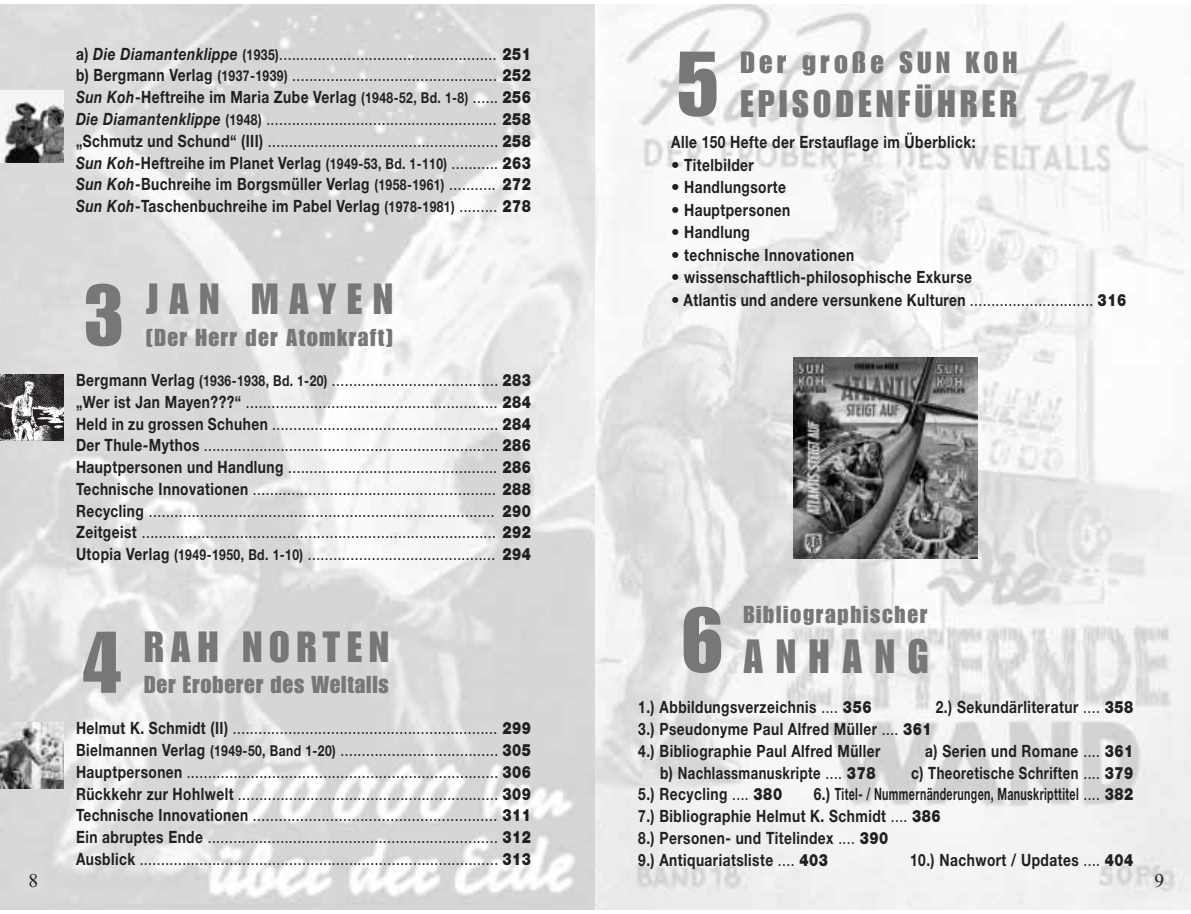
<style>
.page{position:relative;width:1191px;height:914px;background:#fff}
.page>*{position:absolute;margin:0;border:0;box-sizing:border-box;transform-origin:0 0}
.t1{font:89.25px "Impact N";color:#757778}
.t2{font:85.5px "Impact N";color:#757778}
.t3{font:84.3px "Impact N";color:#757778}
.t4{font:47.1px "Impact N";letter-spacing:.3em;color:#757778;scale:.91 1}
.t5{font:42.75px "Impact N";letter-spacing:.165em;color:#757778}
.t6{font:42.75px "Impact N";letter-spacing:.255em;color:#757778}
.t7{font:37.5px "Impact N";letter-spacing:.12em;color:#757778}
.t8{font:30px "Impact N";letter-spacing:.145em;color:#757778}
.t9{font:24px "Impact N";letter-spacing:.055em;color:#757778}
.t10{font:24px "Impact N";letter-spacing:.035em;color:#757778}
.t11{font:19.5px "Times New Roman";color:#231f1f}
.t12{font:16.95px/21.8px "Helvetica Neue";color:#231f1f;text-align:justify;scale:.81 1}
.t13{font:700 16.95px/21.8px "Helvetica Neue";letter-spacing:.035em;color:#231f1f;scale:.81 1}
.t14{font:700 16.95px "Helvetica Neue";letter-spacing:.035em;color:#231f1f}
.t15{font:900 16.95px "Helvetica Neue";color:#231f1f;scale:.81 1}
.s1{font-weight:700}
.s2{font-weight:700;font-style:italic}
.s3{font-weight:700;font-size:15px}
.s4{font-weight:900}
.s5{font-size:25.5px}
.s6{font-weight:400}
</style>
<div class="page">
<img style="left:595px;top:5px;width:596px;height:904px">
<img style="left:793px;top:357px;width:185px;height:201px">
<svg style="left:0;top:5px;width:595px;height:904px;fill:#dadada"></svg>
<img style="left:0;top:374px;width:63px;height:66px">
<img style="left:0;top:91px;width:63px;height:72px">
<img style="left:0;top:722px;width:63px;height:66px">
<p class="t12" style="left:76px;top:44px;width:563px"><span class="s1">a)</span> <span class="s2">Die Diamantenklippe</span> <span class="s3">(1935)</span>................................................... <span class="s4">251 </span><span class="s1">b) Bergmann Verlag</span> <span class="s3">(1937-1939)</span> ................................................ <span class="s4">252<br></span><span class="s2">Sun Koh</span><span class="s1">-Heftreihe im Maria Zube Verlag</span> <span class="s3">(1948-52, Bd. 1-8)</span> ...... <span class="s4">256<br></span><span class="s2">Die Diamantenklippe</span> <span class="s3">(1948)</span> ...................................................... <span class="s4">258 </span><span class="s1">„Schmutz und Schund“ (III)</span> ...................................................... <span class="s4">258<br></span><span class="s2">Sun Koh</span><span class="s1">-Heftreihe im Planet Verlag</span> <span class="s3">(1949-53, Bd. 1-110)</span> ........... <span class="s4">263<br></span><span class="s2">Sun Koh</span><span class="s1">-Buchreihe im Borgsmüller Verlag</span> <span class="s3">(1958-1961)</span> ........... <span class="s4">272<br></span><span class="s2">Sun Koh</span><span class="s1">-Taschenbuchreihe im Pabel Verlag</span> <span class="s3">(1978-1981)</span> ......... <span class="s4">278</span></p>
<h3 class="t6" style="left:146px;top:283px;width:249px">JAN MAYEN</h3>
<h3 class="t9" style="left:146px;top:329px;width:249px"><span class="s5">[</span>Der Herr der Atomkraft<span class="s5">]</span></h3>
<p class="t12" style="left:76px;top:371px;width:563px;text-align:left"><span class="s1">Bergmann Verlag</span> <span class="s3">(1936-1938, Bd. 1-20)</span> ....................................... <span class="s4">283 </span><span class="s1">„Wer ist Jan Mayen???“</span> ........................................................... <span class="s4">284<br></span><span class="s1">Held in zu grossen Schuhen</span> ..................................................... <span class="s4">284<br></span><span class="s1">Der Thule-Mythos</span> ..................................................................... <span class="s4">286<br></span><span class="s1">Hauptpersonen und Handlung</span> ................................................. <span class="s4">286<br></span><span class="s1">Technische Innovationen</span> ......................................................... <span class="s4">288<br></span><span class="s1">Recycling</span> .................................................................................<br><span class="s1">Zeitgeist</span> ................................................................................... <span class="s4">292<br></span><span class="s1">Utopia Verlag</span> <span class="s3">(1949-1950, Bd. 1-10)</span> ............................................ <span class="s4">294</span></p>
<h3 class="t3" style="left:83px;top:285px;width:42px">3</h3>
<p class="t15" style="left:502px;top:504px;width:37px">290</p>
<h3 class="t5" style="left:144px;top:631px;width:246px">RAH NORTEN</h3>
<h3 class="t10" style="left:144px;top:675px;width:246px">Der Eroberer des Weltalls</h3>
<p class="t12" style="left:76px;top:719px;width:563px"><span class="s1">Helmut K. Schmidt (II)</span> .............................................................. <span class="s4">299<br></span><span class="s1">Bielmannen Verlag</span> <span class="s3">(1949-50, Band 1-20)</span> ..................................... <span class="s4">305<br></span><span class="s1">Hauptpersonen</span> ......................................................................... <span class="s4">306<br></span><span class="s1">Rückkehr zur Hohlwelt</span> ............................................................. <span class="s4">309<br></span><span class="s1">Technische Innovationen</span> ......................................................... <span class="s4">311<br></span><span class="s1">Ein abruptes Ende</span> .................................................................... <span class="s4">312<br></span><span class="s1">Ausblick</span> .................................................................................... <span class="s4">313</span></p>
<h2 class="t2" style="left:82px;top:632px;width:43px">4</h2>
<h3 class="t8" style="left:740px;top:51px;width:278px">Der große SUN KOH</h3>
<h3 class="t7" style="left:740px;top:90px;width:278px">EPISODENFÜHRER</h3>
<p class="t13" style="left:671px;top:133px;width:377px">Alle 150 Hefte der Erstauflage im Überblick:</p>
<p class="t14" style="left:671px;top:159px;width:84px">• Titelbilder</p>
<p class="t14" style="left:671px;top:181px;width:116px">• Handlungsorte</p>
<p class="t14" style="left:671px;top:204px;width:121px">• Hauptpersonen</p>
<p class="t14" style="left:671px;top:226px;width:80px">• Handlung</p>
<p class="t14" style="left:671px;top:249px;width:184px">• technische Innovationen</p>
<p class="t14" style="left:671px;top:271px;width:302px">• wissenschaftlich-philosophische Exkurse</p>
<p class="t14" style="left:671px;top:294px;width:456px">• Atlantis und andere versunkene Kulturen <span class="s6">.............................</span> <span class="s4">316</span></p>
<h1 class="t1" style="left:676px;top:52px;width:44px">5</h1>
<h3 class="t9" style="left:743px;top:606px;width:185px">Bibliographischer</h3>
<h3 class="t4" style="left:743px;top:639px;width:205px">ANHANG</h3>
<p class="t13" style="left:638px;top:698px;width:290px">1.) Abbildungsverzeichnis <span class="s6">....</span> <span class="s4">356</span></p>
<p class="t13" style="left:936px;top:698px;width:246px">2.) Sekundärliteratur <span class="s6">....</span> <span class="s4">358</span></p>
<p class="t13" style="left:638px;top:719px;width:364px">3.) Pseudonyme Paul Alfred Müller <span class="s6">....</span> <span class="s4">361<br></span>4.) Bibliographie Paul Alfred Müller</p>
<h1 class="t1" style="left:681px;top:608px;width:44px">6</h1>
<p class="t13" style="left:925px;top:741px;width:259px">a) Serien und Romane <span class="s6">....</span> <span class="s4">361</span></p>
<p class="t13" style="left:660px;top:763px;width:268px">b) Nachlassmanuskripte <span class="s6">....</span> <span class="s4">378</span></p>
<p class="t13" style="left:911px;top:763px;width:276px">c) Theoretische Schriften <span class="s6">....</span> <span class="s4">379</span></p>
<p class="t13" style="left:638px;top:785px;width:179px">5.) Recycling <span class="s6">....</span> <span class="s4">380</span></p>
<p class="t13" style="left:638px;top:785px;width:613px;text-indent:176px">6.) Titel- / Nummernänderungen, Manuskripttitel <span class="s6">....</span> <span class="s4">382<br></span>7.) Bibliographie Helmut K. Schmidt <span class="s6">....</span> <span class="s4">386<br></span>8.) Personen- und Titelindex <span class="s6">....</span> <span class="s4">390<br></span>9.) Antiquariatsliste <span class="s6">....</span> <span class="s4">403</span></p>
<p class="t13" style="left:910px;top:850px;width:277px">10.) Nachwort / Updates <span class="s6">....</span> <span class="s4">404</span></p>
<p class="t11" style="left:29px;top:873px;width:11px">8</p>
<p class="t11" style="left:1154px;top:873px;width:11px">9</p>
</div>
